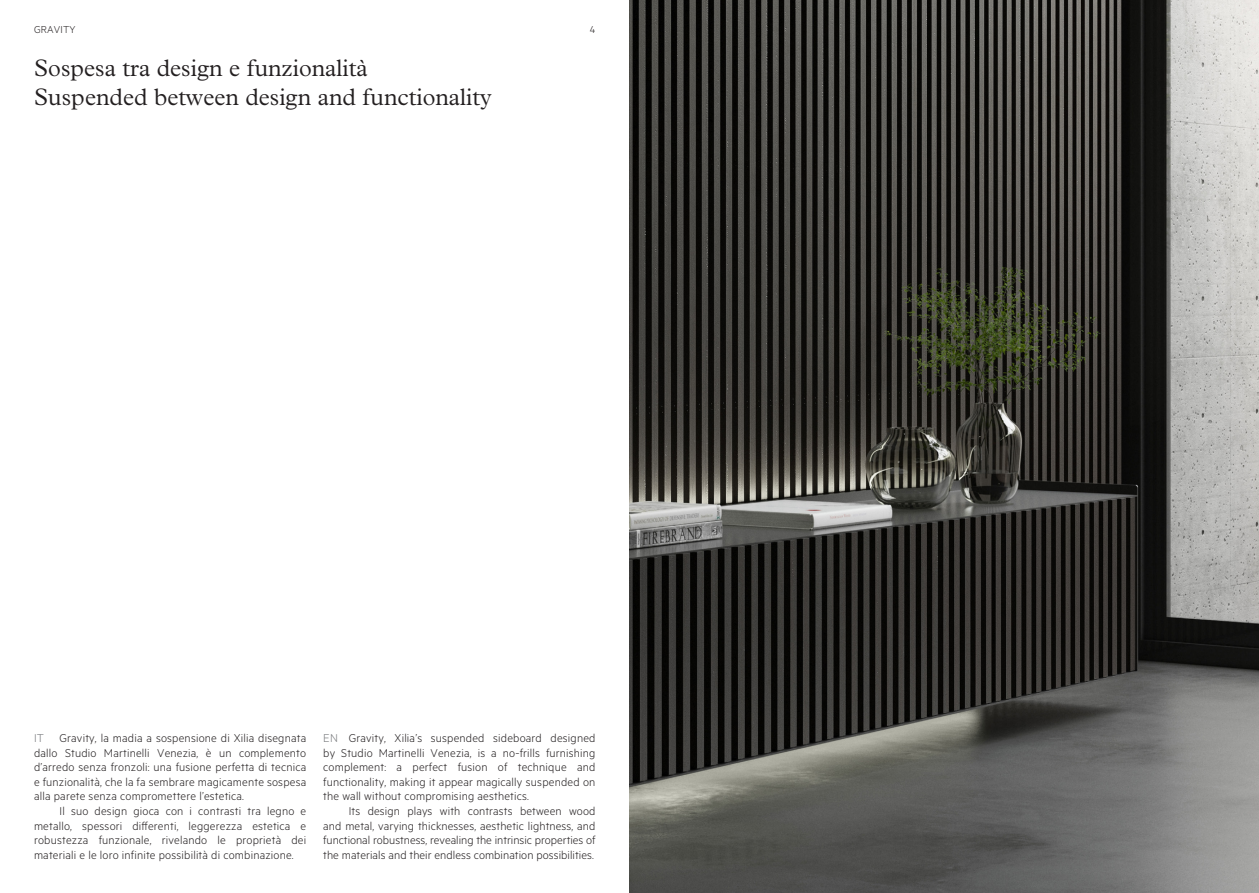
<style>
.page{position:relative;width:1259px;height:893px;background:#fff}
.page>*{position:absolute;margin:0;border:0;box-sizing:border-box;transform-origin:0 0}
.H1_Headline{font:300 24px "Plantin Std";color:#231f20}
.H1_Headline-2{font:300 12.75px/14.5px "Metric";letter-spacing:.015em;color:#231f20;text-align:justify}
.t1{font:300 11.25px "Metric";letter-spacing:.015em;color:#231f20}
.s1{color:#76787b}
</style>
<div class="page">
<img style="left:629px;top:0;width:630px;height:893px">
<p class="t1" style="left:34px;top:23px;width:43px">GRAVITY</p>
<p class="t1" style="left:590px;top:23px;width:7px">4</p>
<p class="H1_Headline" style="left:34px;top:54px;width:335px">Sospesa tra design e funzionalità</p>
<p class="H1_Headline" style="left:34px;top:83px;width:459px">Suspended between design and functionality</p>
<p class="H1_Headline-2" style="left:34px;top:730px;width:274px"><span class="s1">IT</span> Gravity, la madia a sospensione di Xilia disegnata dallo Studio Martinelli Venezia, è un complemento d’arredo senza fronzoli: una fusione perfetta di tecnica e funzionalità, che la fa sembrare magicamente sospesa alla parete senza compromettere l’estetica.</p>
<p class="H1_Headline-2" style="left:34px;top:803px;width:274px;text-indent:26px">Il suo design gioca con i contrasti tra legno e metallo, spessori differenti, leggerezza estetica e robustezza funzionale, rivelando le proprietà dei materiali e le loro infinite possibilità di combinazione.</p>
<p class="H1_Headline-2" style="left:323px;top:730px;width:274px"><span class="s1">EN</span> Gravity, Xilia’s suspended sideboard designed by Studio Martinelli Venezia, is a no-frills furnishing complement: a perfect fusion of technique and functionality, making it appear magically suspended on the wall without compromising aesthetics.</p>
<p class="H1_Headline-2" style="left:323px;top:803px;width:274px;text-indent:26px">Its design plays with contrasts between wood and metal, varying thicknesses, aesthetic lightness, and functional robustness, revealing the intrinsic properties of the materials and their endless combination possibilities.</p>
</div>
